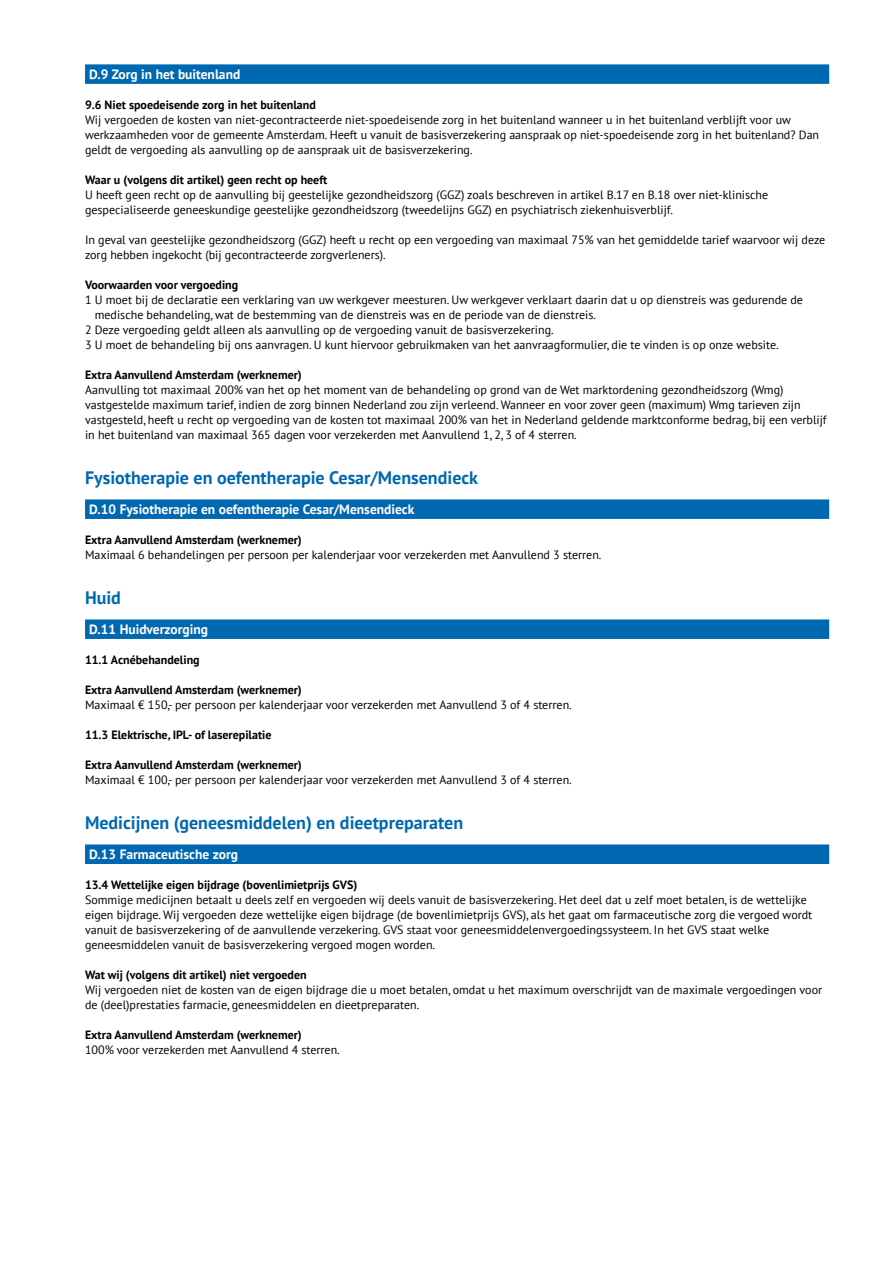
<style>
.page{position:relative;width:893px;height:1263px;background:#fff}
.page>*{position:absolute;margin:0;border:0;box-sizing:border-box;transform-origin:0 0}
.t1{font:700 18px "PT Sans";color:#0068b0}
.t2{font:700 13.5px "PT Sans";color:#fff}
.t3{font:12px/15px "PT Sans";color:#000}
.t4{font:700 12px "PT Sans";color:#000}
</style>
<div class="page">
<div style="left:85px;top:64px;width:744px;height:20px;background:#0068b0"></div>
<div style="left:85px;top:499px;width:744px;height:20px;background:#0068b0"></div>
<div style="left:85px;top:619px;width:744px;height:20px;background:#0068b0"></div>
<div style="left:85px;top:844px;width:744px;height:20px;background:#0068b0"></div>
<p class="t2" style="left:89px;top:65px;width:153px">D.9 Zorg in het buitenland</p>
<p class="t4" style="left:85px;top:97px;width:232px">9.6 Niet spoedeisende zorg in het buitenland</p>
<p class="t3" style="left:85px;top:112px;width:736px">Wij vergoeden de kosten van niet-gecontracteerde niet-spoedeisende zorg in het buitenland wanneer u in het buitenland verblijft voor uw werkzaamheden voor de gemeente Amsterdam. Heeft u vanuit de basisverzekering aanspraak op niet-spoedeisende zorg in het buitenland? Dan geldt de vergoeding als aanvulling op de aanspraak uit de basisverzekering.</p>
<p class="t4" style="left:85px;top:172px;width:244px">Waar u (volgens dit artikel) geen recht op heeft</p>
<p class="t3" style="left:85px;top:187px;width:685px">U heeft geen recht op de aanvulling bij geestelijke gezondheidszorg (GGZ) zoals beschreven in artikel B.17 en B.18 over niet-klinische gespecialiseerde geneeskundige geestelijke gezondheidszorg (tweedelijns GGZ) en psychiatrisch ziekenhuisverblijf.</p>
<p class="t3" style="left:85px;top:232px;width:742px">In geval van geestelijke gezondheidszorg (GGZ) heeft u recht op een vergoeding van maximaal 75% van het gemiddelde tarief waarvoor wij deze zorg hebben ingekocht (bij gecontracteerde zorgverleners).</p>
<p class="t4" style="left:85px;top:277px;width:155px">Voorwaarden voor vergoeding</p>
<p class="t3" style="left:85px;top:292px;width:719px">1 U moet bij de declaratie een verklaring van uw werkgever meesturen. Uw werkgever verklaart daarin dat u op dienstreis was gedurende de</p>
<p class="t3" style="left:95px;top:307px;width:503px">medische behandeling, wat de bestemming van de dienstreis was en de periode van de dienstreis.</p>
<p class="t3" style="left:85px;top:322px;width:470px">2 Deze vergoeding geldt alleen als aanvulling op de vergoeding vanuit de basisverzekering.</p>
<p class="t3" style="left:85px;top:337px;width:695px">3 U moet de behandeling bij ons aanvragen. U kunt hiervoor gebruikmaken van het aanvraagformulier, die te vinden is op onze website.</p>
<p class="t4" style="left:85px;top:367px;width:218px">Extra Aanvullend Amsterdam (werknemer)</p>
<p class="t3" style="left:85px;top:382px;width:743px">Aanvulling tot maximaal 200% van het op het moment van de behandeling op grond van de Wet marktordening gezondheidszorg (Wmg) vastgestelde maximum tarief, indien de zorg binnen Nederland zou zijn verleend. Wanneer en voor zover geen (maximum) Wmg tarieven zijn vastgesteld, heeft u recht op vergoeding van de kosten tot maximaal 200% van het in Nederland geldende marktconforme bedrag, bij een verblijf in het buitenland van maximaal 365 dagen voor verzekerden met Aanvullend 1, 2, 3 of 4 sterren.</p>
<h1 class="t1" style="left:85px;top:465px;width:394px">Fysiotherapie en oefentherapie Cesar/Mensendieck</h1>
<p class="t2" style="left:89px;top:500px;width:327px">D.10 Fysiotherapie en oefentherapie Cesar/Mensendieck</p>
<p class="t4" style="left:85px;top:532px;width:218px">Extra Aanvullend Amsterdam (werknemer)</p>
<p class="t3" style="left:85px;top:547px;width:518px">Maximaal 6 behandelingen per persoon per kalenderjaar voor verzekerden met Aanvullend 3 sterren.</p>
<h1 class="t1" style="left:85px;top:585px;width:37px">Huid</h1>
<p class="t2" style="left:89px;top:620px;width:120px">D.11 Huidverzorging</p>
<p class="t4" style="left:85px;top:652px;width:116px">11.1 Acnébehandeling</p>
<p class="t4" style="left:85px;top:682px;width:218px">Extra Aanvullend Amsterdam (werknemer)</p>
<p class="t3" style="left:85px;top:697px;width:488px">Maximaal € 150,- per persoon per kalenderjaar voor verzekerden met Aanvullend 3 of 4 sterren.</p>
<p class="t4" style="left:85px;top:727px;width:188px">11.3 Elektrische, IPL- of laserepilatie</p>
<p class="t4" style="left:85px;top:757px;width:218px">Extra Aanvullend Amsterdam (werknemer)</p>
<p class="t3" style="left:85px;top:772px;width:488px">Maximaal € 100,- per persoon per kalenderjaar voor verzekerden met Aanvullend 3 of 4 sterren.</p>
<h1 class="t1" style="left:85px;top:810px;width:380px">Medicijnen (geneesmiddelen) en dieetpreparaten</h1>
<p class="t2" style="left:89px;top:845px;width:150px">D.13 Farmaceutische zorg</p>
<p class="t4" style="left:85px;top:877px;width:274px">13.4 Wettelijke eigen bijdrage (bovenlimietprijs GVS)</p>
<p class="t3" style="left:85px;top:892px;width:729px">Sommige medicijnen betaalt u deels zelf en vergoeden wij deels vanuit de basisverzekering. Het deel dat u zelf moet betalen, is de wettelijke eigen bijdrage. Wij vergoeden deze wettelijke eigen bijdrage (de bovenlimietprijs GVS), als het gaat om farmaceutische zorg die vergoed wordt vanuit de basisverzekering of de aanvullende verzekering. GVS staat voor geneesmiddelenvergoedingssysteem. In het GVS staat welke geneesmiddelen vanuit de basisverzekering vergoed mogen worden.</p>
<p class="t4" style="left:85px;top:967px;width:223px">Wat wij (volgens dit artikel) niet vergoeden</p>
<p class="t3" style="left:85px;top:982px;width:739px">Wij vergoeden niet de kosten van de eigen bijdrage die u moet betalen, omdat u het maximum overschrijdt van de maximale vergoedingen voor de (deel)prestaties farmacie, geneesmiddelen en dieetpreparaten.</p>
<p class="t4" style="left:85px;top:1027px;width:218px">Extra Aanvullend Amsterdam (werknemer)</p>
<p class="t3" style="left:85px;top:1042px;width:256px">100% voor verzekerden met Aanvullend 4 sterren.</p>
</div>
